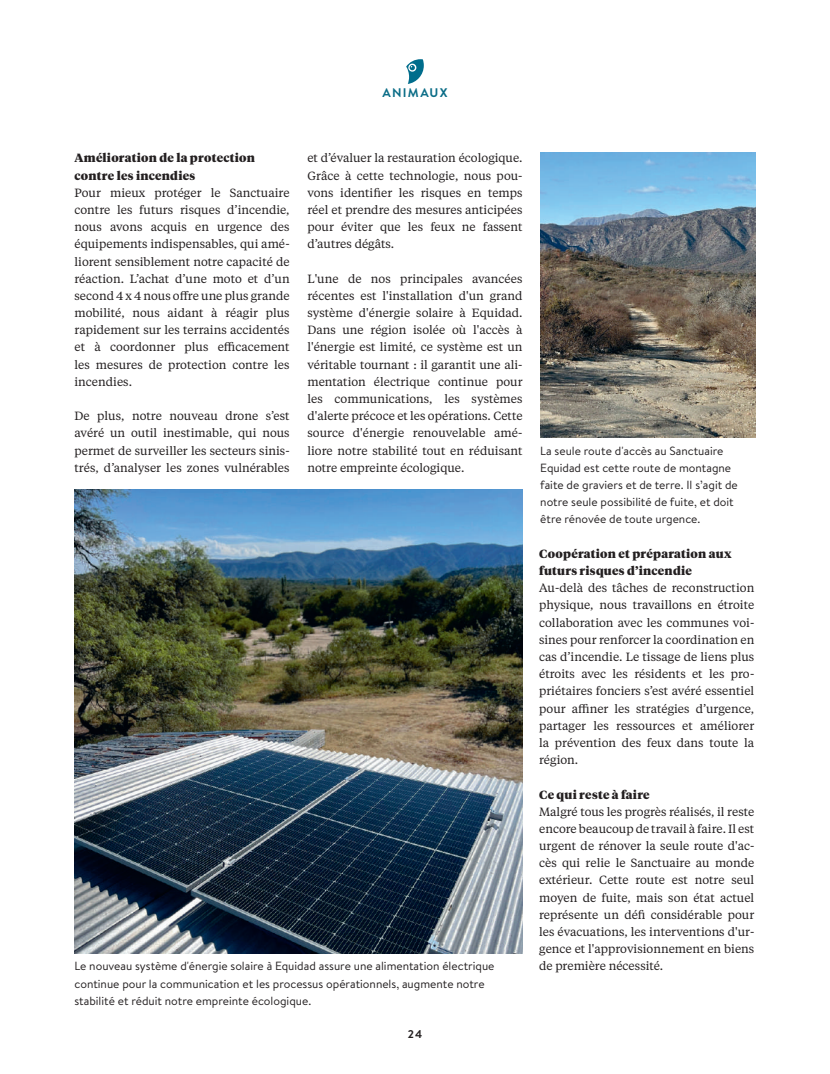
<style>
.page{position:relative;width:830px;height:1074px;background:#fff}
.page>*{position:absolute;margin:0;border:0;box-sizing:border-box;transform-origin:0 0}
.t1{font:700 12.5px "Brandon Text";letter-spacing:.1em;color:#0b6d87}
.t2{font:11.88px/17.2px "Tiempos Text";color:#231f20;text-align:justify}
.t3{font:11.88px/17.2px "Brandon Text";color:#231f20}
.t4{font:900 11.88px/17.2px "Tiempos Headline";letter-spacing:.02em;color:#231f20}
.t5{font:700 11.25px "Brandon Text";color:#231f20}
</style>
<div class="page">
<svg style="left:406px;top:59px;width:17px;height:25px"></svg>
<img style="left:74px;top:489px;width:448px;height:464px">
<img style="left:540px;top:152px;width:215px;height:285px">
<p class="t1" style="left:382px;top:83px;width:67px">ANIMAUX</p>
<p class="t4" style="left:74px;top:149px;width:182px">Amélioration de la protection contre les incendies</p>
<p class="t2" style="left:74px;top:183px;width:216px">Pour mieux protéger le Sanctuaire contre les futurs risques d’incendie, nous avons acquis en urgence des équipements indispensables, qui amé&shy;liorent sensiblement notre capacité de réaction. L’achat d’une moto et d’un second 4 x 4 nous offre une plus grande mobilité, nous aidant à réagir plus rapidement sur les terrains accidentés et à coordonner plus efficacement les mesures de protection contre les incendies.</p>
<p class="t2" style="left:74px;top:407px;width:216px">De plus, notre nouveau drone s’est avéré un outil inestimable, qui nous permet de surveiller les secteurs sinis&shy;trés, d’analyser les zones vulnérables</p>
<p class="t2" style="left:307px;top:149px;width:216px">et d’évaluer la restauration écologique.<br>Grâce à cette technologie, nous pou&shy;vons identifier les risques en temps réel et prendre des mesures anticipées pour éviter que les feux ne fassent d’autres dégâts.</p>
<p class="t2" style="left:307px;top:269px;width:216px">L'une de nos principales avancées récentes est l'installation d'un grand système d'énergie solaire à Equidad.<br>Dans une région isolée où l'accès à l'énergie est limité, ce système est un véritable tournant : il garantit une ali&shy;mentation électrique continue pour les communications, les systèmes d'alerte précoce et les opérations. Cette source d'énergie renouvelable amé&shy;liore notre stabilité tout en réduisant notre empreinte écologique.</p>
<p class="t3" style="left:74px;top:957px;width:421px">Le nouveau système d'énergie solaire à Equidad assure une alimentation électrique continue pour la communication et les processus opérationnels, augmente notre stabilité et réduit notre empreinte écologique.</p>
<p class="t5" style="left:407px;top:1026px;width:16px">24</p>
<p class="t3" style="left:540px;top:441px;width:199px">La seule route d'accès au Sanctuaire Equidad est cette route de montagne faite de graviers et de terre. Il s’agit de notre seule possibilité de fuite, et doit être rénovée de toute urgence.</p>
<p class="t4" style="left:539px;top:544px;width:194px">Coopération et préparation aux futurs risques d’incendie</p>
<p class="t2" style="left:539px;top:579px;width:216px">Au-delà des tâches de reconstruction physique, nous travaillons en étroite collaboration avec les communes voi&shy;sines pour renforcer la coordination en cas d’incendie. Le tissage de liens plus étroits avec les résidents et les pro&shy;priétaires fonciers s’est avéré essentiel pour affiner les stratégies d’urgence, partager les ressources et améliorer la prévention des feux dans toute la région.</p>
<p class="t4" style="left:539px;top:785px;width:112px">Ce qui reste à faire</p>
<p class="t2" style="left:539px;top:802px;width:216px">Malgré tous les progrès réalisés, il reste encore beaucoup de travail à faire. Il est urgent de rénover la seule route d'ac&shy;cès qui relie le Sanctuaire au monde extérieur. Cette route est notre seul moyen de fuite, mais son état actuel représente un défi considérable pour les évacuations, les interventions d'ur&shy;gence et l'approvisionnement en biens de première nécessité.</p>
</div>
